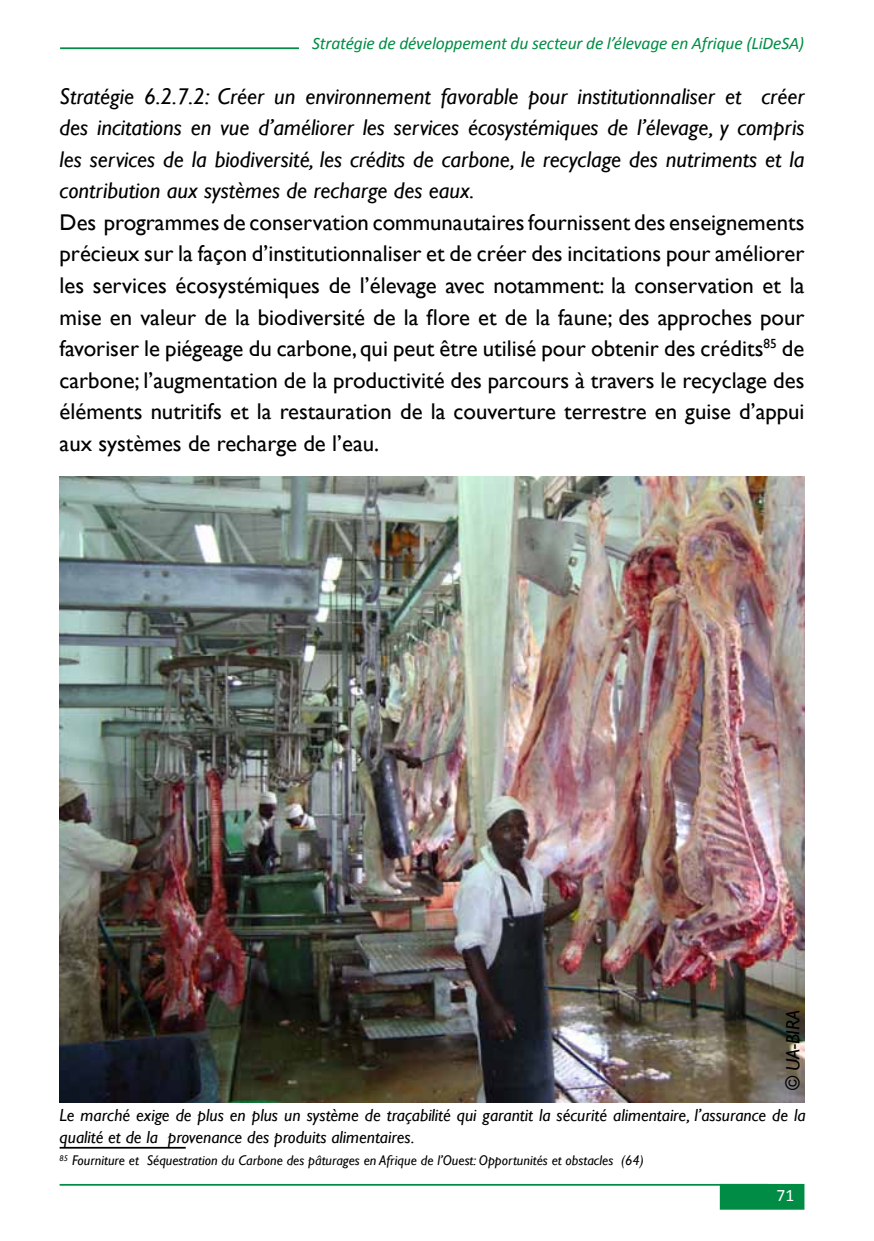
<style>
.page{position:relative;width:874px;height:1241px;background:#fff}
.page>*{position:absolute;margin:0;border:0;box-sizing:border-box;transform-origin:0 0}
.t1{font:22.75px/31.5px "Gill Sans";color:#000;text-align:justify}
.t2{font:italic 22.75px/31.5px "Gill Sans";color:#000;text-align:justify}
.t3{font:italic 19.25px "Gill Sans";color:#000}
.t4{font:italic 17.5px/22.8px "Gill Sans";color:#000}
.t5{font:italic 17.5px "Calibri";letter-spacing:-.01em;color:#008c44}
.t6{font:17.5px "Calibri";color:#fff}
.t7{font:italic 14px "Gill Sans";color:#000}
</style>
<div class="page">
<div style="left:719px;top:1183px;width:85px;height:26px;background:#008c44;border:2px solid #008c44"></div>
<hr style="left:60px;top:1183px;width:707px;height:2px;background:#008c44">
<hr style="left:60px;top:47px;width:239px;height:2px;background:#008c44">
<hr style="left:60px;top:1146px;width:126px;height:2px;background:#000">
<img style="left:60px;top:476px;width:744px;height:625px">
<p class="t5" style="left:312px;top:31px;width:493px">Stratégie de développement du secteur de l’élevage en Afrique (LiDeSA)</p>
<p class="t2" style="left:60px;top:81px;width:746px">Stratégie 6.2.7.2: Créer un environnement favorable pour institutionnaliser et créer des incitations en vue d’améliorer les services écosystémiques de l’élevage, y compris les services de la biodiversité, les crédits de carbone, le recyclage des nutriments et la contribution aux systèmes de recharge des eaux.</p>
<p class="t1" style="left:60px;top:207px;width:746px">Des programmes de conservation communautaires fournissent des enseignements précieux sur la façon d’institutionnaliser et de créer des incitations pour améliorer les services écosystémiques de l’élevage avec notamment: la conservation et la mise en valeur de la biodiversité de la flore et de la faune; des approches pour favoriser le piégeage du carbone, qui peut être utilisé pour obtenir des crédits<sup>85</sup> de carbone; l’augmentation de la productivité des parcours à travers le recyclage des éléments nutritifs et la restauration de la couverture terrestre en guise d’appui aux systèmes de recharge de l’eau.</p>
<p class="t3" style="left:781px;top:1089px;width:82px;rotate:-90deg">© UA-BIRA</p>
<p class="t4" style="left:60px;top:1103px;width:747px">Le marché exige de plus en plus un système de traçabilité qui garantit la sécurité alimentaire, l’assurance de la qualité et de la provenance des produits alimentaires.</p>
<p class="t7" style="left:60px;top:1152px;width:585px"><sup>85</sup> Fourniture et Séquestration du Carbone des pâturages en Afrique de l’Ouest: Opportunités et obstacles (64)</p>
<p class="t6" style="left:776px;top:1183px;width:19px">71</p>
</div>
